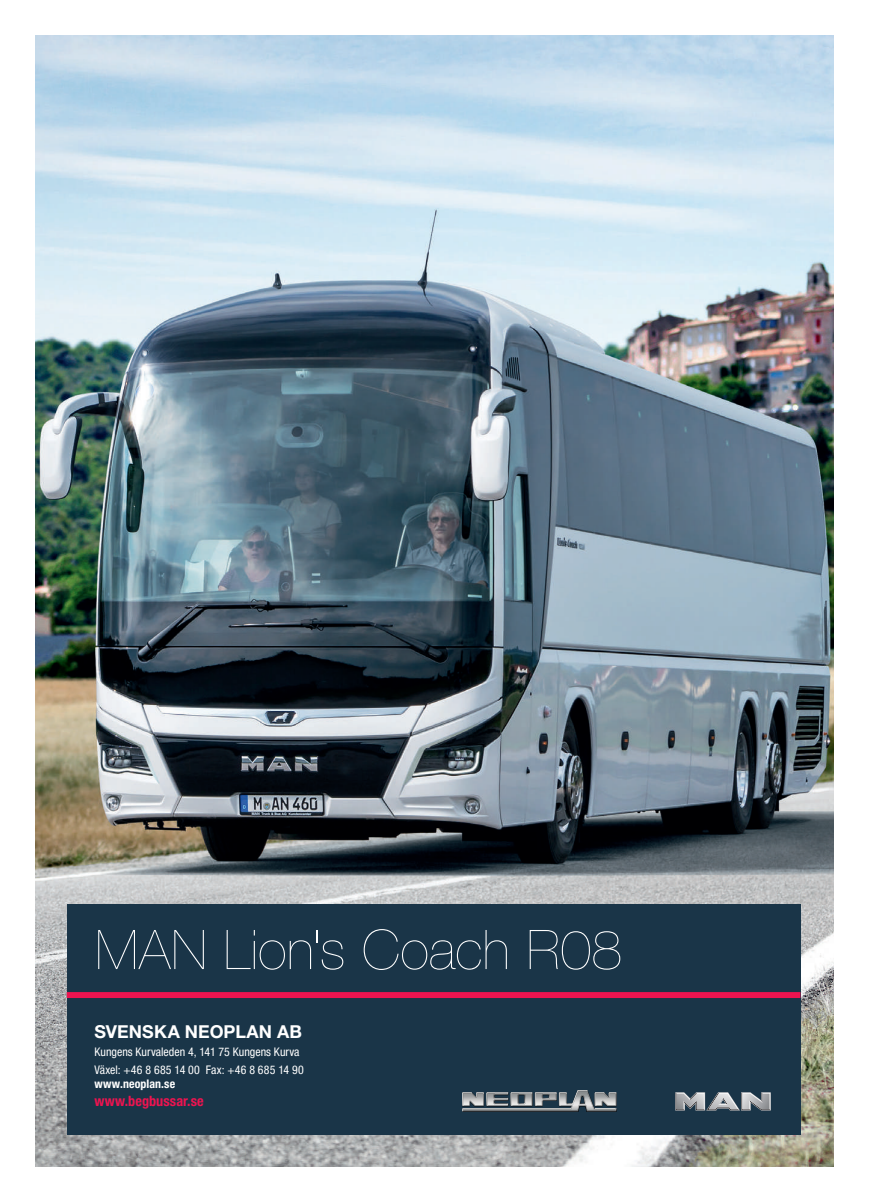
<style>
.page{position:relative;width:869px;height:1202px;background:#fff}
.page>*{position:absolute;margin:0;border:0;box-sizing:border-box;transform-origin:0 0}
.t1{font:200 54.62px "Helvetica Neue LT Pro";letter-spacing:.01em;color:#fff}
.t2{font:700 17.88px "Helvetica Neue LT Pro";letter-spacing:.005em;color:#fff}
.t3{font:700 condensed 14.25px "Helvetica Neue LT Pro";letter-spacing:.005em;color:#ed1450}
.t4{font:condensed 11.88px/17.9px "Helvetica Neue LT Pro";color:#fff}
.t5{font:700 condensed 11.88px "Helvetica Neue LT Pro";letter-spacing:.01em;color:#fff}
</style>
<div class="page">
<img style="left:35px;top:35px;width:798px;height:1131px">
<div style="left:67px;top:904px;width:733px;height:230px;background:#1a3548"></div>
<svg style="left:67px;top:992px;width:733px;height:5px;background:#e9144f"></svg>
<svg style="left:675px;top:1092px;width:96px;height:18px"></svg>
<svg style="left:462px;top:1090px;width:154px;height:21px"></svg>
<h1 class="t1" style="left:95px;top:918px;width:528px">MAN Lion's Coach R08</h1>
<h2 class="t2" style="left:94px;top:1020px;width:209px">SVENSKA NEOPLAN AB</h2>
<p class="t4" style="left:94px;top:1042px;width:211px">Kungens Kurvaleden 4, 141 75 Kungens Kurva<br>Växel: +46 8 685 14 00 Fax: +46 8 685 14 90</p>
<p class="t5" style="left:94px;top:1076px;width:82px">www.neoplan.se</p>
<p class="t3" style="left:94px;top:1091px;width:111px">www.begbussar.se</p>
</div>
